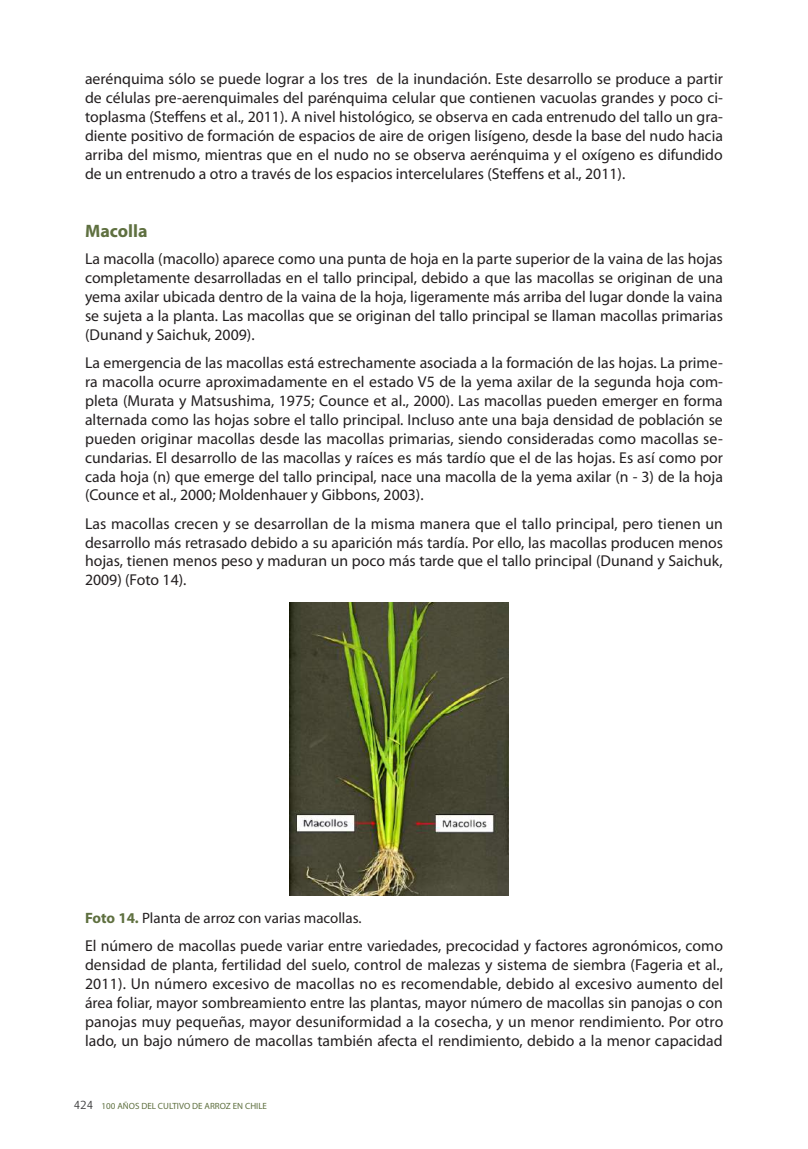
<style>
.page{position:relative;width:808px;height:1149px;background:#fff}
.page>*{position:absolute;margin:0;border:0;box-sizing:border-box;transform-origin:0 0}
.t1{font:700 18px "Myriad Pro";color:#5f7040}
.t2{font:15.75px/18.9px "Myriad Pro";color:#231f20;text-align:justify}
.t3{font:15px "Myriad Pro";color:#231f20}
.t4{font:9px "Myriad Pro";color:#5f7040}
.s1{font-weight:700;color:#5f7040}
.s2{font-family:"gob CL";font-size:12px;color:#3e3e3f}
</style>
<div class="page">
<img style="left:289px;top:602px;width:219px;height:293px">
<p class="t2" style="left:85px;top:69px;width:639px">aerénquima sólo se puede lograr a los tres de la inundación. Este desarrollo se produce a partir de células pre-aerenquimales del parénquima celular que contienen vacuolas grandes y poco ci&shy;toplasma (Steffens et al., 2011). A nivel histológico, se observa en cada entrenudo del tallo un gra&shy;diente positivo de formación de espacios de aire de origen lisígeno, desde la base del nudo hacia arriba del mismo, mientras que en el nudo no se observa aerénquima y el oxígeno es difundido de un entrenudo a otro a través de los espacios intercelulares (Steffens et al., 2011).</p>
<p class="t1" style="left:85px;top:219px;width:64px">Macolla</p>
<p class="t2" style="left:85px;top:249px;width:639px">La macolla (macollo) aparece como una punta de hoja en la parte superior de la vaina de las hojas completamente desarrolladas en el tallo principal, debido a que las macollas se originan de una yema axilar ubicada dentro de la vaina de la hoja, ligeramente más arriba del lugar donde la vaina se sujeta a la planta. Las macollas que se originan del tallo principal se llaman macollas primarias (Dunand y Saichuk, 2009).</p>
<p class="t2" style="left:85px;top:353px;width:639px">La emergencia de las macollas está estrechamente asociada a la formación de las hojas. La prime&shy;ra macolla ocurre aproximadamente en el estado V5 de la yema axilar de la segunda hoja com&shy;pleta (Murata y Matsushima, 1975; Counce et al., 2000). Las macollas pueden emerger en forma alternada como las hojas sobre el tallo principal. Incluso ante una baja densidad de población se pueden originar macollas desde las macollas primarias, siendo consideradas como macollas se&shy;cundarias. El desarrollo de las macollas y raíces es más tardío que el de las hojas. Es así como por cada hoja (n) que emerge del tallo principal, nace una macolla de la yema axilar (n - 3) de la hoja (Counce et al., 2000; Moldenhauer y Gibbons, 2003).</p>
<p class="t2" style="left:85px;top:513px;width:639px">Las macollas crecen y se desarrollan de la misma manera que el tallo principal, pero tienen un desarrollo más retrasado debido a su aparición más tardía. Por ello, las macollas producen menos hojas, tienen menos peso y maduran un poco más tarde que el tallo principal (Dunand y Saichuk, 2009) (Foto 14).</p>
<p class="t3" style="left:85px;top:907px;width:278px"><span class="s1">Foto 14.</span> Planta de arroz con varias macollas.</p>
<p class="t2" style="left:85px;top:936px;width:640px">El número de macollas puede variar entre variedades, precocidad y factores agronómicos, como densidad de planta, fertilidad del suelo, control de malezas y sistema de siembra (Fageria et al., 2011). Un número excesivo de macollas no es recomendable, debido al excesivo aumento del área foliar, mayor sombreamiento entre las plantas, mayor número de macollas sin panojas o con panojas muy pequeñas, mayor desuniformidad a la cosecha, y un menor rendimiento. Por otro lado, un bajo número de macollas también afecta el rendimiento, debido a la menor capacidad</p>
<p class="t4" style="left:74px;top:1099px;width:195px"><span class="s2">424</span> 100 AÑOS DEL CULTIVO DE ARROZ EN CHILE</p>
</div>
